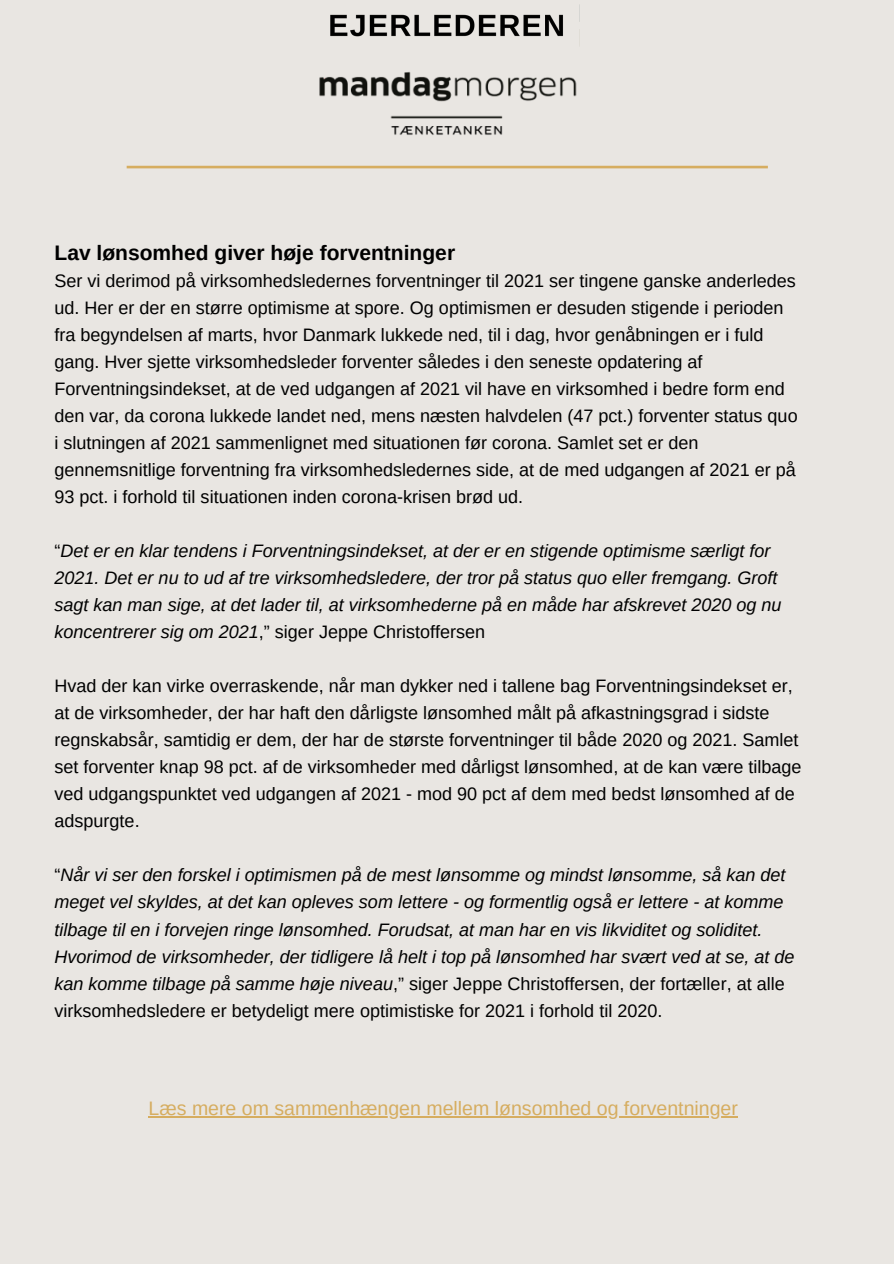
<style>
.page{position:relative;width:894px;height:1264px;background:#fff}
.page>*{position:absolute;margin:0;border:0;box-sizing:border-box;transform-origin:0 0}
.t1{font:700 21px "Arimo";color:#000}
.t2{font:19.5px "Arimo";color:#d6ad60}
.t3{font:18px/27px "Arimo";color:#000}
.t4{font:italic 18px/27px "Arimo";color:#000}
.s1{font-style:normal}
</style>
<div class="page">
<div style="left:0;top:0;width:893px;height:1263px;background:#e9e6e2"></div>
<svg style="left:127px;top:166px;width:640px;height:2px"></svg>
<img style="left:319px;top:72px;width:258px;height:63px">
<img style="left:330px;top:14px;width:233px;height:23px">
<hr style="left:149px;top:1115px;width:588px;height:2px;background:#d6ad60">
<p class="t1" style="left:54px;top:240px;width:402px">Lav lønsomhed giver høje forventninger</p>
<p class="t3" style="left:54px;top:267px;width:744px">Ser vi derimod på virksomhedsledernes forventninger til 2021 ser tingene ganske anderledes ud. Her er der en større optimisme at spore. Og optimismen er desuden stigende i perioden fra begyndelsen af marts, hvor Danmark lukkede ned, til i dag, hvor genåbningen er i fuld gang. Hver sjette virksomhedsleder forventer således i den seneste opdatering af Forventningsindekset, at de ved udgangen af 2021 vil have en virksomhed i bedre form end den var, da corona lukkede landet ned, mens næsten halvdelen (47 pct.) forventer status quo i slutningen af 2021 sammenlignet med situationen før corona. Samlet set er den gennemsnitlige forventning fra virksomhedsledernes side, at de med udgangen af 2021 er på 93 pct. i forhold til situationen inden corona-krisen brød ud.</p>
<p class="t4" style="left:54px;top:537px;width:728px"><span class="s1">“</span>Det er en klar tendens i Forventningsindekset, at der er en stigende optimisme særligt for 2021. Det er nu to ud af tre virksomhedsledere, der tror på status quo eller fremgang. Groft sagt kan man sige, at det lader til, at virksomhederne på en måde har afskrevet 2020 og nu koncentrerer sig om 2021<span class="s1">,” siger Jeppe Christoffersen</span></p>
<p class="t3" style="left:54px;top:672px;width:748px">Hvad der kan virke overraskende, når man dykker ned i tallene bag Forventningsindekset er, at de virksomheder, der har haft den dårligste lønsomhed målt på afkastningsgrad i sidste regnskabsår, samtidig er dem, der har de største forventninger til både 2020 og 2021. Samlet set forventer knap 98 pct. af de virksomheder med dårligst lønsomhed, at de kan være tilbage ved udgangspunktet ved udgangen af 2021 - mod 90 pct af dem med bedst lønsomhed af de adspurgte.</p>
<p class="t4" style="left:54px;top:861px;width:741px"><span class="s1">“</span>Når vi ser den forskel i optimismen på de mest lønsomme og mindst lønsomme, så kan det meget vel skyldes, at det kan opleves som lettere - og formentlig også er lettere - at komme tilbage til en i forvejen ringe lønsomhed. Forudsat, at man har en vis likviditet og soliditet.<br>Hvorimod de virksomheder, der tidligere lå helt i top på lønsomhed har svært ved at se, at de kan komme tilbage på samme høje niveau<span class="s1">,” siger Jeppe Christoffersen, der fortæller, at alle virksomhedsledere er betydeligt mere optimistiske for 2021 i forhold til 2020.</span></p>
<p class="t2" style="left:149px;top:1097px;width:590px">Læs mere om sammenhængen mellem lønsomhed og forventninger</p>
</div>
